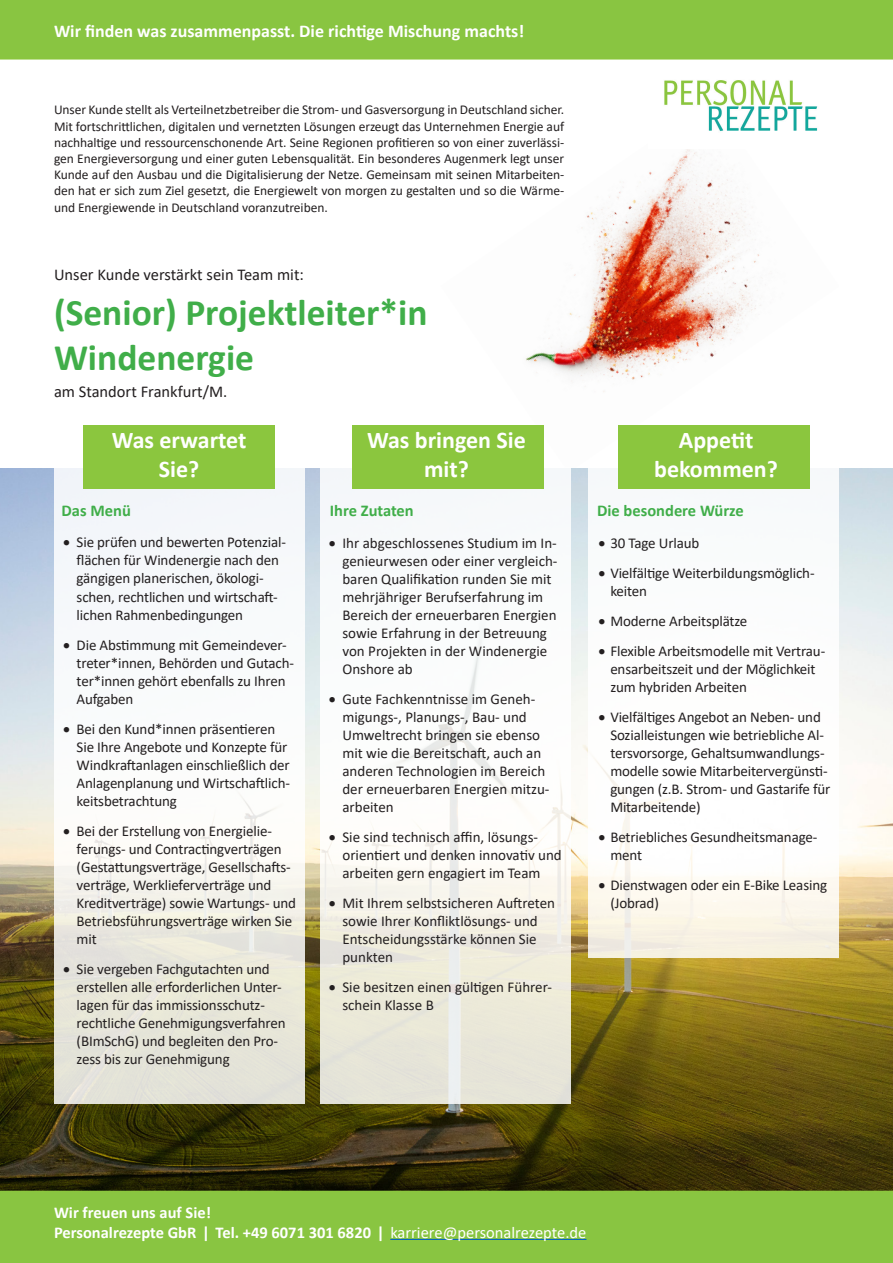
<style>
.page{position:relative;width:893px;height:1263px;background:#fff}
.page>*{position:absolute;margin:0;border:0;box-sizing:border-box;transform-origin:0 0}
.t1{font:700 37.5px "Calibri";color:#40ae49}
.t2{font:700 24px/28.5px "Calibri";color:#fff;text-align:center}
.t3{font:700 18px "Calibri";color:#fff}
.t4{font:700 16.5px "Calibri";color:#fff}
.t5{font:16.5px "Calibri";color:#231f20}
.t6{font:700 16.5px "Calibri";color:#40ae49}
.t7{font:15px/18px "Calibri";letter-spacing:-.01em;color:#231f20}
.t8{font:13.5px/16.2px "Calibri";letter-spacing:-.005em;color:#231f20;text-align:justify}
.s1{font-weight:400}
</style>
<div class="page">
<img style="left:525px;top:149px;width:285px;height:317px">
<img style="left:0;top:468px;width:893px;height:723px">
<div style="left:54px;top:468px;width:251px;height:635px;background:linear-gradient(to bottom,#fcffff,#e9e7da)"></div>
<svg style="left:320px;top:467px;width:251px;height:636px"></svg>
<div style="left:588px;top:466px;width:251px;height:492px;background:#fff"></div>
<div style="left:0;top:0;width:893px;height:60px;background:#89c541"></div>
<div style="left:0;top:1191px;width:893px;height:72px;background:#89c541"></div>
<img style="left:664px;top:80px;width:154px;height:51px">
<div style="left:83px;top:425px;width:192px;height:64px;background:#8bc63e"></div>
<div style="left:618px;top:425px;width:191px;height:64px;background:#8bc63e"></div>
<div style="left:353px;top:425px;width:191px;height:64px;background:#8bc63e"></div>
<hr style="left:390px;top:1239px;width:196px;height:1px;background:#0563c1">
<svg style="left:205px;top:1226px;width:2px;height:14px"></svg>
<svg style="left:380px;top:1226px;width:2px;height:14px"></svg>
<p class="t3" style="left:54px;top:18px;width:472px">Wir finden was zusammenpasst. Die richtige Mischung machts!</p>
<p class="t8" style="left:54px;top:101px;width:512px">Unser Kunde stellt als Verteilnetzbetreiber die Strom- und Gasversorgung in Deutschland sicher.<br>Mit fortschrittlichen, digitalen und vernetzten Lösungen erzeugt das Unternehmen Energie auf nachhaltige und ressourcenschonende Art. Seine Regionen profitieren so von einer zuverlässi&shy;gen Energieversorgung und einer guten Lebensqualität. Ein besonderes Augenmerk legt unser Kunde auf den Ausbau und die Digitalisierung der Netze. Gemeinsam mit seinen Mitarbeiten&shy;den hat er sich zum Ziel gesetzt, die Energiewelt von morgen zu gestalten und so die Wärme&shy;und Energiewende in Deutschland voranzutreiben.</p>
<p class="t5" style="left:54px;top:263px;width:251px">Unser Kunde verstärkt sein Team mit:</p>
<p class="t1" style="left:54px;top:286px;width:375px">(Senior) Projektleiter*in</p>
<p class="t1" style="left:54px;top:331px;width:202px">Windenergie</p>
<p class="t5" style="left:54px;top:380px;width:175px">am Standort Frankfurt/M.</p>
<p class="t2" style="left:367px;top:426px;width:160px">Was bringen Sie mit?</p>
<p class="t2" style="left:112px;top:426px;width:136px">Was erwartet<br>Sie?</p>
<p class="t2" style="left:679px;top:425px;width:76px">Appetit</p>
<p class="t2" style="left:654px;top:454px;width:125px">bekommen?</p>
<p class="t6" style="left:62px;top:499px;width:71px">Das Menü</p>
<p class="t6" style="left:330px;top:499px;width:85px">Ihre Zutaten</p>
<p class="t6" style="left:597px;top:499px;width:148px">Die besondere Würze</p>
<p class="t7" style="left:77px;top:533px;width:211px;text-indent:-14px">• Sie prüfen und bewerten Potenzial&shy;flächen für Windenergie nach den gängigen planerischen, ökologi&shy;schen, rechtlichen und wirtschaft&shy;lichen Rahmenbedingungen</p>
<p class="t7" style="left:77px;top:635px;width:219px;text-indent:-14px">• Die Abstimmung mit Gemeindever&shy;treter*innen, Behörden und Gutach&shy;ter*innen gehört ebenfalls zu Ihren<br>Aufgaben</p>
<p class="t7" style="left:77px;top:719px;width:215px;text-indent:-14px">• Bei den Kund*innen präsentieren<br>Sie Ihre Angebote und Konzepte für<br>Windkraftanlagen einschließlich der<br>Anlagenplanung und Wirtschaftlich&shy;keitsbetrachtung</p>
<p class="t7" style="left:77px;top:821px;width:221px;text-indent:-14px">• Bei der Erstellung von Energielie&shy;ferungs- und Contractingverträgen (Gestattungsverträge, Gesellschafts&shy;verträge, Werklieferverträge und<br>Kreditverträge) sowie Wartungs- und<br>Betriebsführungsverträge wirken Sie mit</p>
<p class="t7" style="left:77px;top:959px;width:211px;text-indent:-14px">• Sie vergeben Fachgutachten und erstellen alle erforderlichen Unter&shy;lagen für das immissionsschutz&shy;rechtliche Genehmigungsverfahren (BImSchG) und begleiten den Pro&shy;zess bis zur Genehmigung</p>
<p class="t7" style="left:342px;top:533px;width:217px;text-indent:-14px">• Ihr abgeschlossenes Studium im In&shy;genieurwesen oder einer vergleich&shy;baren Qualifikation runden Sie mit mehrjähriger Berufserfahrung im<br>Bereich der erneuerbaren Energien sowie Erfahrung in der Betreuung von Projekten in der Windenergie<br>Onshore ab</p>
<p class="t7" style="left:342px;top:689px;width:209px;text-indent:-14px">• Gute Fachkenntnisse im Geneh&shy;migungs-, Planungs-, Bau- und<br>Umweltrecht bringen sie ebenso mit wie die Bereitschaft, auch an anderen Technologien im Bereich der erneuerbaren Energien mitzu&shy;arbeiten</p>
<p class="t7" style="left:342px;top:827px;width:221px;text-indent:-14px">• Sie sind technisch affin, lösungs&shy;orientiert und denken innovativ und arbeiten gern engagiert im Team</p>
<p class="t7" style="left:342px;top:893px;width:214px;text-indent:-14px">• Mit Ihrem selbstsicheren Auftreten sowie Ihrer Konfliktlösungs- und<br>Entscheidungsstärke können Sie punkten</p>
<p class="t7" style="left:342px;top:977px;width:211px;text-indent:-14px">• Sie besitzen einen gültigen Führer&shy;schein Klasse B</p>
<p class="t7" style="left:598px;top:533px;width:103px">• 30 Tage Urlaub</p>
<p class="t7" style="left:610px;top:563px;width:206px;text-indent:-12px">• Vielfältige Weiterbildungsmöglich&shy;keiten</p>
<p class="t7" style="left:598px;top:611px;width:151px">• Moderne Arbeitsplätze</p>
<p class="t7" style="left:610px;top:641px;width:216px;text-indent:-12px">• Flexible Arbeitsmodelle mit Vertrau&shy;ensarbeitszeit und der Möglichkeit zum hybriden Arbeiten</p>
<p class="t7" style="left:610px;top:707px;width:222px;text-indent:-12px">• Vielfältiges Angebot an Neben- und Sozialleistungen wie betriebliche Al&shy;tersvorsorge, Gehaltsumwandlungs&shy;modelle sowie Mitarbeitervergünsti&shy;gungen (z.B. Strom- und Gastarife für Mitarbeitende)</p>
<p class="t7" style="left:610px;top:827px;width:209px;text-indent:-12px">• Betriebliches Gesundheitsmanage&shy;ment</p>
<p class="t7" style="left:610px;top:875px;width:218px;text-indent:-12px">• Dienstwagen oder ein E-Bike Leasing (Jobrad)</p>
<p class="t4" style="left:54px;top:1200px;width:159px">Wir freuen uns auf Sie!</p>
<p class="t4" style="left:54px;top:1220px;width:534px">Personalrezepte GbR Tel. +49 6071 301 6820 <span class="s1">karriere@personalrezepte.de</span></p>
</div>
